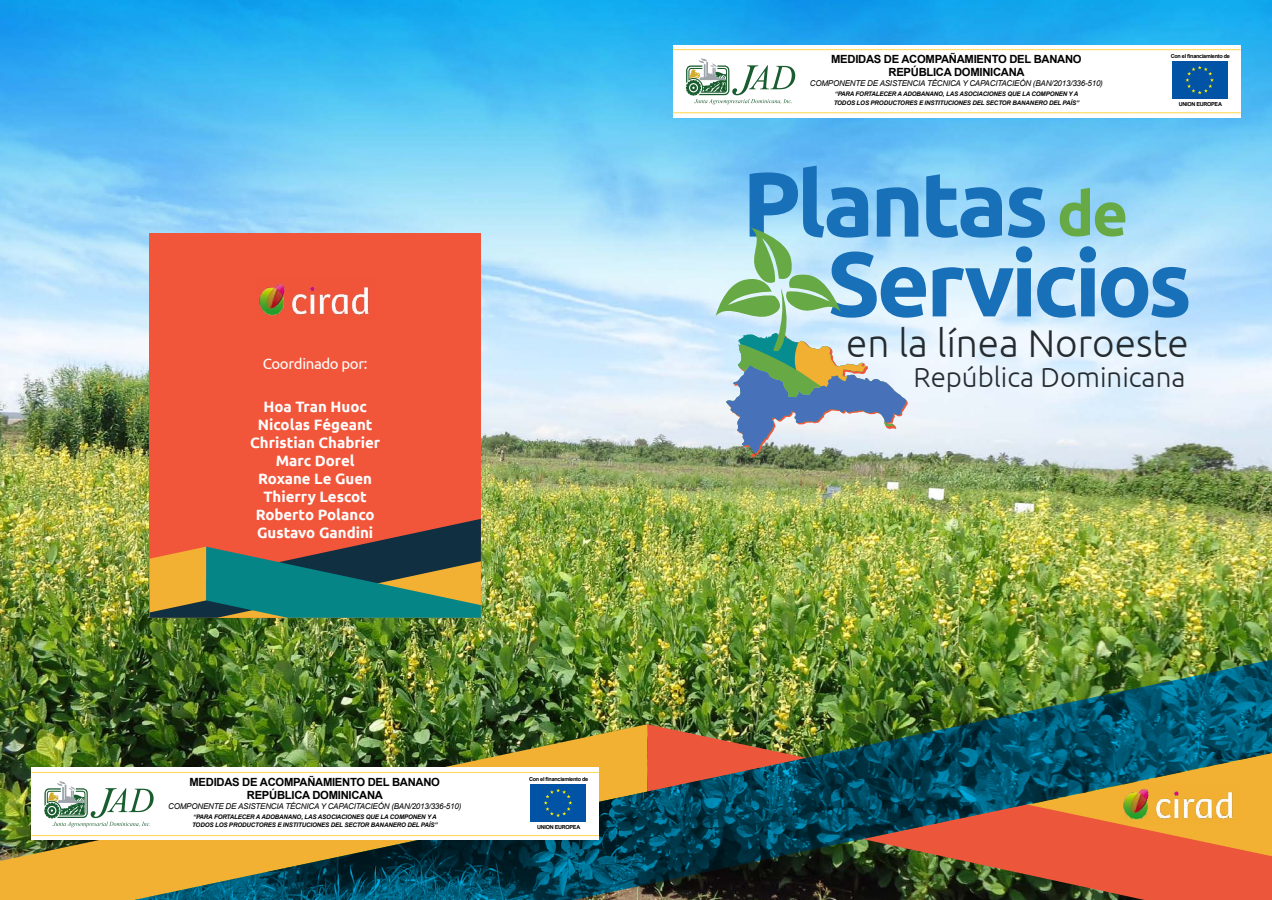
<style>
.page{position:relative;width:1272px;height:900px;background:#fff}
.page>*{position:absolute;margin:0;border:0;box-sizing:border-box;transform-origin:0 0}
.t1{font:700 91.5px/79.8px "Ubuntu";letter-spacing:-.04em;color:#1870b9}
.t2{font:700 61.75px "Ubuntu";color:#66a945}
.t3{font:300 38.75px "Ubuntu";color:#252b2f}
.t4{font:300 27.62px "Ubuntu";color:#252b2f}
.t5{font:700 15px/18px "Ubuntu";color:#fff;text-align:center}
.t6{font:15px "Ubuntu";letter-spacing:-.025em;color:#fff}
.t7{font:700 11.25px/12.5px "Arial";letter-spacing:-.025em;color:#000;text-align:center}
.t8{font:italic 8px "Arial";letter-spacing:-.025em;color:#000}
.t9{font:italic 700 6.25px/8.8px "Arial";letter-spacing:-.025em;color:#000}
.t10{font:700 5.5px "Arial";letter-spacing:-.05em;color:#000}
</style>
<div class="page">
<img style="left:0;top:0;width:1271px;height:399px">
<img style="left:0;top:399px;width:28px;height:501px">
<img style="left:28px;top:14px;width:1243px;height:886px">
<div style="left:673px;top:45px;width:567px;height:72px;background:#fff"></div>
<div style="left:1171px;top:61px;width:56px;height:38px;background:#0053a5"></div>
<svg style="left:1185px;top:66px;width:28px;height:28px"></svg>
<svg style="left:686px;top:58px;width:109px;height:46px"></svg>
<hr style="left:673px;top:49px;width:567px;height:1px;background:#ffda5d">
<hr style="left:673px;top:112px;width:567px;height:1px;background:#ffda5d">
<img style="left:1119px;top:784px;width:119px;height:41px">
<svg style="left:715px;top:228px;width:192px;height:229px;background:#aac8c8"></svg>
<div style="left:31px;top:768px;width:568px;height:72px;background:#fff"></div>
<div style="left:530px;top:784px;width:55px;height:38px;background:#0053a5"></div>
<svg style="left:544px;top:788px;width:28px;height:29px"></svg>
<svg style="left:44px;top:781px;width:110px;height:46px"></svg>
<hr style="left:31px;top:772px;width:568px;height:1px;background:#ffda5d">
<hr style="left:31px;top:835px;width:568px;height:1px;background:#ffda5d">
<h3 class="t6" style="left:263px;top:354px;width:106px">Coordinado por:</h3>
<h3 class="t5" style="left:250px;top:398px;width:131px">Hoa Tran Huoc<br>Nicolas Fégeant<br>Christian Chabrier<br>Marc Dorel<br>Roxane Le Guen<br>Thierry Lescot<br>Roberto Polanco<br>Gustavo Gandini</h3>
<h3 class="t7" style="left:189px;top:776px;width:252px">MEDIDAS DE ACOMPAÑAMIENTO DEL BANANO<br>REPÚBLICA DOMINICANA</h3>
<p class="t8" style="left:168px;top:801px;width:294px">COMPONENTE DE ASISTENCIA TÉCNICA Y CAPACITACIEÓN (BAN/2013/336-510)</p>
<p class="t9" style="left:192px;top:812px;width:247px">“PARA FORTALECER A ADOBANANO, LAS ASOCIACIONES QUE LA COMPONEN Y A<br>TODOS LOS PRODUCTORES E INSTITUCIONES DEL SECTOR BANANERO DEL PAÍS”</p>
<p class="t10" style="left:529px;top:775px;width:61px">Con el financiamiento de</p>
<p class="t10" style="left:537px;top:823px;width:45px">UNION EUROPEA</p>
<h3 class="t7" style="left:831px;top:53px;width:252px">MEDIDAS DE ACOMPAÑAMIENTO DEL BANANO<br>REPÚBLICA DOMINICANA</h3>
<p class="t8" style="left:809px;top:78px;width:294px">COMPONENTE DE ASISTENCIA TÉCNICA Y CAPACITACIEÓN (BAN/2013/336-510)</p>
<p class="t9" style="left:833px;top:89px;width:247px">“PARA FORTALECER A ADOBANANO, LAS ASOCIACIONES QUE LA COMPONEN Y A<br>TODOS LOS PRODUCTORES E INSTITUCIONES DEL SECTOR BANANERO DEL PAÍS”</p>
<p class="t10" style="left:1170px;top:52px;width:61px">Con el financiamiento de</p>
<p class="t10" style="left:1178px;top:101px;width:45px">UNION EUROPEA</p>
<h1 class="t1" style="left:827px;top:163px;width:366px;text-indent:-85px">Plantas<br>Servicios</h1>
<h2 class="t2" style="left:1056px;top:176px;width:73px">de</h2>
<h3 class="t3" style="left:846px;top:320px;width:344px">en la línea Noroeste</h3>
<h3 class="t4" style="left:913px;top:361px;width:273px">República Dominicana</h3>
</div>
